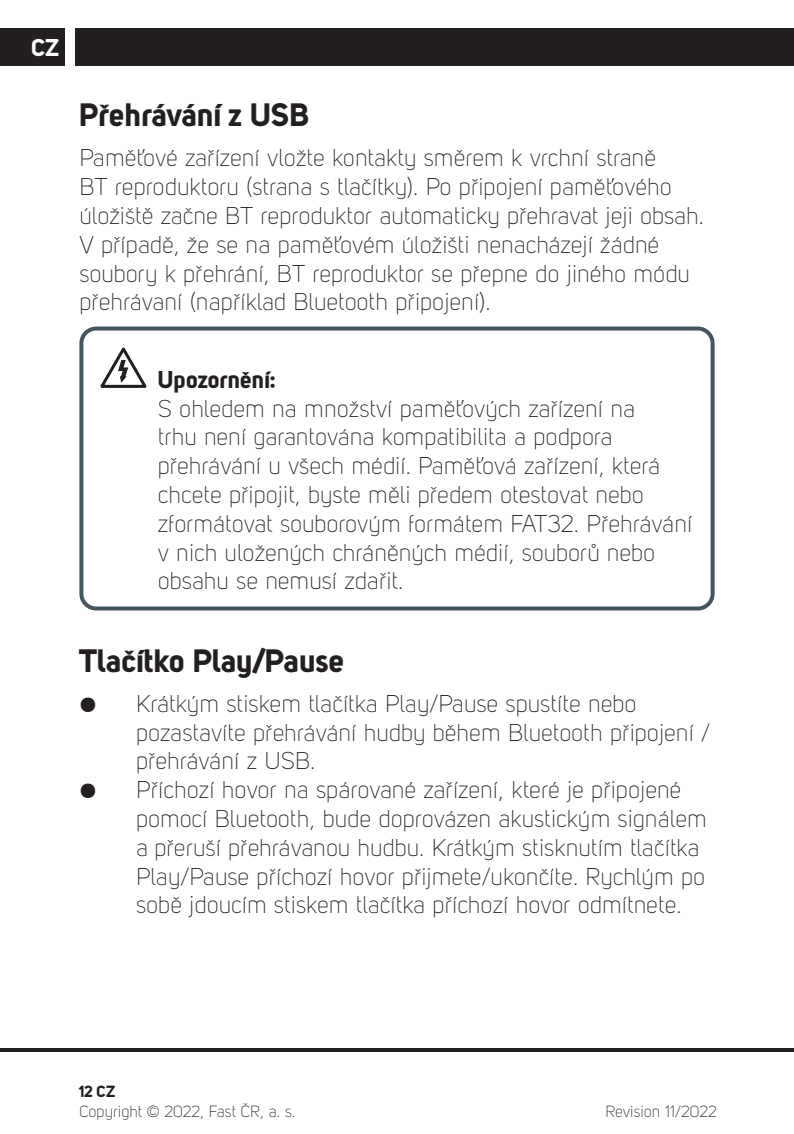
<style>
.page{position:relative;width:794px;height:1134px;background:#fff}
.page>*{position:absolute;margin:0;border:0;box-sizing:border-box;transform-origin:0 0}
.t1{font:32px "Uni Sans PRO Bold";color:#231f20}
.t2{font:24px/28.8px "Uni Sans PRO Light";color:#231f20}
.t3{font:24px "Uni Sans PRO Bold";color:#231f20}
.t4{font:24px "Uni Sans PRO Bold";color:#fff}
.t5{font:16px "Uni Sans PRO Light";color:#231f20}
.t6{font:16px "Uni Sans PRO Bold";color:#231f20}
</style>
<div class="page">
<div style="left:75px;top:28px;width:719px;height:38px;background:#231f20"></div>
<div style="left:0;top:28px;width:64px;height:38px;background:#231f20"></div>
<hr style="left:0;top:1048px;width:794px;height:4px;background:#231f20">
<svg style="left:100px;top:347px;width:47px;height:41px"></svg>
<div style="left:79px;top:326px;width:635px;height:284px;border:4px solid #45555f;border-radius:15px"></div>
<p class="t4" style="left:32px;top:33px;width:29px">CZ</p>
<h1 class="t1" style="left:79px;top:95px;width:232px">Přehrávání z USB</h1>
<p class="t2" style="left:79px;top:144px;width:626px">Paměťové zařízení vložte kontakty směrem k vrchní straně<br>BT reproduktoru (strana s tlačítky). Po připojení paměťového úložiště začne BT reproduktor automaticky přehravat jeji obsah.<br>V případě, že se na paměťovém úložišti nenacházejí žádné soubory k přehrání, BT reproduktor se přepne do jiného módu přehrávaní (například Bluetooth připojení).</p>
<p class="t3" style="left:158px;top:364px;width:120px">Upozornění:</p>
<p class="t2" style="left:158px;top:394px;width:536px">S ohledem na množství paměťových zařízení na<br>trhu není garantována kompatibilita a podpora přehrávání u všech médií. Paměťová zařízení, která chcete připojit, byste měli předem otestovat nebo zformátovat souborovým formátem FAT32. Přehrávání v nich uložených chráněných médií, souborů nebo obsahu se nemusí zdařit.</p>
<h1 class="t1" style="left:79px;top:640px;width:267px">Tlačítko Play/Pause</h1>
<p class="t2" style="left:136px;top:689px;width:575px">Krátkým stiskem tlačítka Play/Pause spustíte nebo pozastavíte přehrávání hudby během Bluetooth připojení / přehrávání z USB.<br>Příchozí hovor na spárované zařízení, které je připojené pomocí Bluetooth, bude doprovázen akustickým signálem a přeruší přehrávanou hudbu. Krátkým stisknutím tlačítka Play/Pause příchozí hovor přijmete/ukončíte. Rychlým po sobě jdoucím stiskem tlačítka příchozí hovor odmítnete.</p>
<p class="t6" style="left:79px;top:1081px;width:37px">12 CZ</p>
<p class="t5" style="left:79px;top:1103px;width:217px">Copyright © 2022, Fast ČR, a. s.</p>
<p class="t5" style="left:605px;top:1103px;width:113px">Revision 11/2022</p>
</div>
